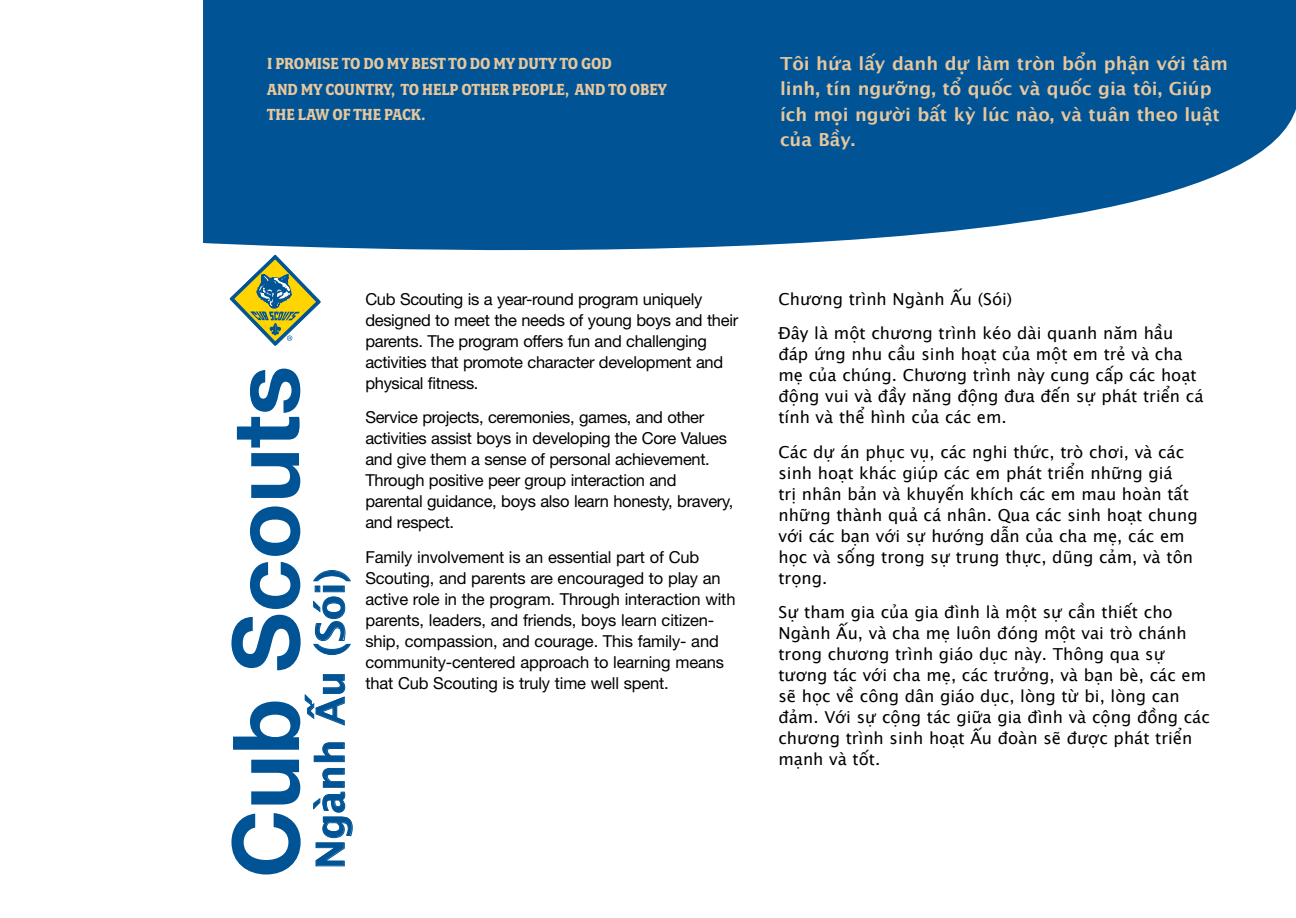
<style>
.page{position:relative;width:1296px;height:918px;background:#fff}
.page>*{position:absolute;margin:0;border:0;box-sizing:border-box;transform-origin:0 0}
.t1{font:700 92.4px "Helvetica Neue";color:#005496}
.t2{font:700 39px "Lucida Grande";color:#005496}
.t3{font:700 18px/25.5px "Lucida Grande";color:#e8c79c}
.t4{font:700 18px/25.5px "Fairplex Narrow";color:#e8c79c}
.t5{font:16.5px/21px "Lucida Grande";color:#000}
.t6{font:16.5px/21px "Helvetica Neue";letter-spacing:-.02em;color:#000}
</style>
<div class="page">
<svg style="left:203px;top:0;width:1093px;height:255px;background:#1964a0"></svg>
<svg style="left:230px;top:255px;width:91px;height:91px"></svg>
<svg style="left:313px;top:768px;width:40px;height:99px"></svg>
<svg style="left:313px;top:742px;width:32px;height:20px"></svg>
<svg style="left:305px;top:674px;width:41px;height:52px"></svg>
<svg style="left:313px;top:570px;width:38px;height:85px"></svg>
<p class="t4" style="left:267px;top:51px;width:401px">I PROMISE TO DO MY BEST TO DO MY DUTY TO GOD<br>AND MY COUNTRY, TO HELP OTHER PEOPLE, AND TO OBEY<br>THE LAW OF THE PACK.</p>
<p class="t3" style="left:780px;top:50px;width:449px">Tôi hứa lấy danh dự làm tròn bổn phận với tâm linh, tín ngưỡng, tổ quốc và quốc gia tôi, Giúp ích mọi người bất kỳ lúc nào, và tuân theo luật của Bầy.</p>
<h1 class="t1" style="left:209px;top:878px;width:514px;rotate:-90deg">Cub Scouts</h1>
<h2 class="t2" style="left:299px;top:869px;width:303px;rotate:-90deg">Ngành Ấu (Sói)</h2>
<p class="t6" style="left:365px;top:288px;width:374px">Cub Scouting is a year-round program uniquely designed to meet the needs of young boys and their parents. The program offers fun and challenging activities that promote character development and physical fitness.</p>
<p class="t6" style="left:365px;top:406px;width:369px">Service projects, ceremonies, games, and other activities assist boys in developing the Core Values and give them a sense of personal achievement.<br>Through positive peer group interaction and parental guidance, boys also learn honesty, bravery, and respect.</p>
<p class="t6" style="left:365px;top:546px;width:372px">Family involvement is an essential part of Cub Scouting, and parents are encouraged to play an active role in the program. Through interaction with parents, leaders, and friends, boys learn citizen&shy;ship, compassion, and courage. This family- and community-centered approach to learning means that Cub Scouting is truly time well spent.</p>
<p class="t5" style="left:778px;top:282px;width:396px;line-height:34.5px">Chương trình Ngành Ấu (Sói)<br>Đây là một chương trình kéo dài quanh năm hầu</p>
<p class="t5" style="left:778px;top:344px;width:427px">đáp ứng nhu cầu sinh hoạt của một em trẻ và cha mẹ của chúng. Chương trình này cung cấp các hoạt động vui và đầy năng động đưa đến sự phát triển cá tính và thể hình của các em.</p>
<p class="t5" style="left:778px;top:441px;width:421px">Các dự án phục vụ, các nghi thức, trò chơi, và các sinh hoạt khác giúp các em phát triển những giá<br>trị nhân bản và khuyến khích các em mau hoàn tất những thành quả cá nhân. Qua các sinh hoạt chung với các bạn với sự hướng dẫn của cha mẹ, các em học và sống trong sự trung thực, dũng cảm, và tôn trọng.</p>
<p class="t5" style="left:778px;top:602px;width:433px">Sự tham gia của gia đình là một sự cần thiết cho Ngành Ấu, và cha mẹ luôn đóng một vai trò chánh trong chương trình giáo dục này. Thông qua sự tương tác với cha mẹ, các trưởng, và bạn bè, các em sẽ học về công dân giáo dục, lòng từ bi, lòng can đảm. Với sự cộng tác giữa gia đình và cộng đồng các chương trình sinh hoạt Ấu đoàn sẽ được phát triển mạnh và tốt.</p>
</div>
